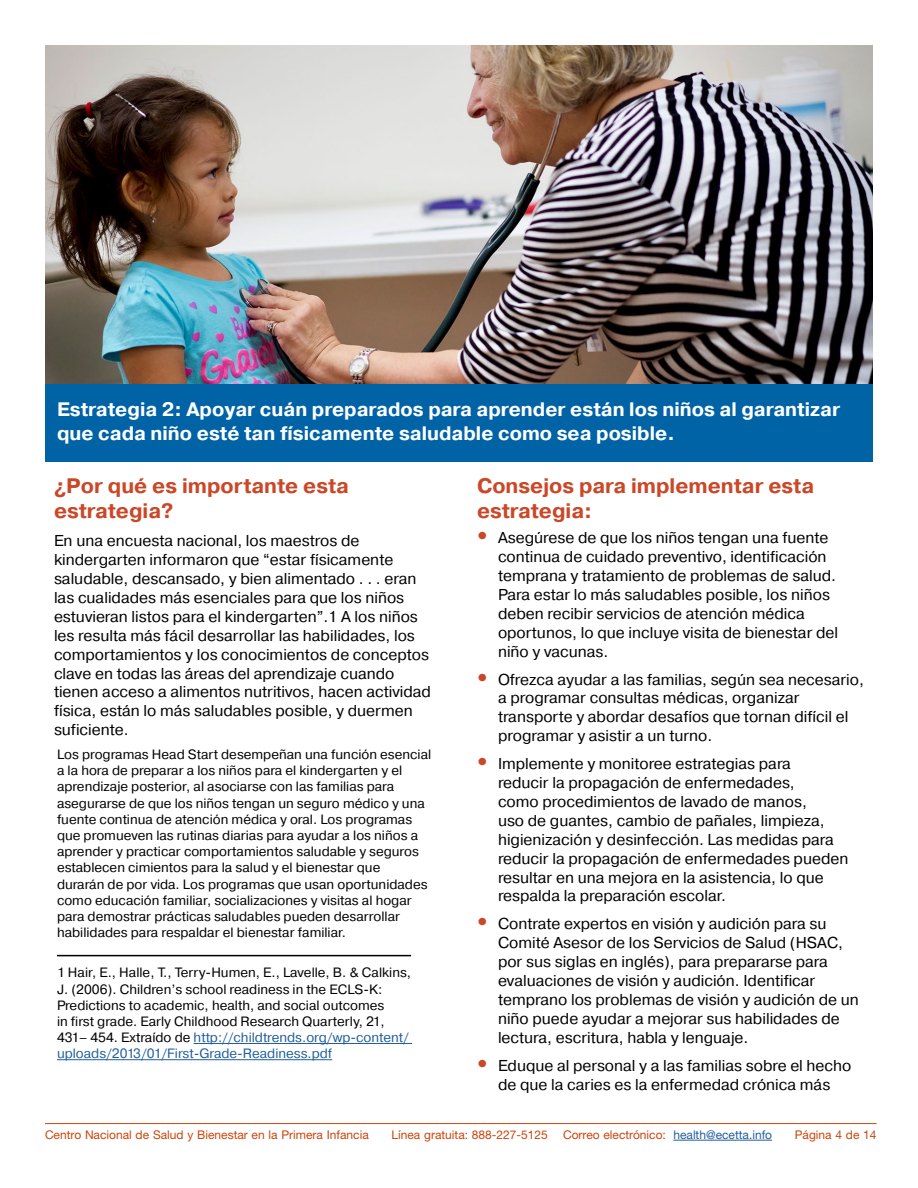
<style>
.page{position:relative;width:918px;height:1188px;background:#fff}
.page>*{position:absolute;margin:0;border:0;box-sizing:border-box;transform-origin:0 0}
.t1{font:700 21px/25.2px "Pragmatica";color:#ca4828}
.t2{font:700 19.5px/23.4px "Pragmatica";color:#fff}
.t3{font:15.75px/18.9px "Pragmatica";color:#000}
.t4{font:13.5px/16.2px "Pragmatica";color:#000}
.t5{font:12px "Helvetica Neue LT Std";color:#cb440a}
.s1{color:#215e9e}
.s2{font-family:"Helvetica Neue LT Std";font-weight:500;font-size:21px;color:#ca4828}
</style>
<div class="page">
<div style="left:45px;top:383px;width:828px;height:79px;background:#0063a6"></div>
<hr style="left:45px;top:1123px;width:832px;height:1px;background:#cb440a">
<hr style="left:673px;top:1140px;width:99px;height:1px;background:#215e9e">
<hr style="left:57px;top:955px;width:354px;height:1px;background:#000">
<hr style="left:194px;top:1043px;width:218px;height:1px;background:#215e9e">
<hr style="left:57px;top:1059px;width:275px;height:1px;background:#215e9e">
<img style="left:45px;top:45px;width:828px;height:338px">
<h1 class="t2" style="left:57px;top:398px;width:785px">Estrategia 2: Apoyar cuán preparados para aprender están los niños al garantizar que cada niño esté tan físicamente saludable como sea posible.</h1>
<h2 class="t1" style="left:54px;top:474px;width:296px">¿Por qué es importante esta estrategia?</h2>
<p class="t3" style="left:54px;top:532px;width:378px">En una encuesta nacional, los maestros de kindergarten informaron que “estar físicamente saludable, descansado, y bien alimentado . . . eran las cualidades más esenciales para que los niños estuvieran listos para el kindergarten”.1 A los niños les resulta más fácil desarrollar las habilidades, los comportamientos y los conocimientos de conceptos clave en todas las áreas del aprendizaje cuando tienen acceso a alimentos nutritivos, hacen actividad física, están lo más saludables posible, y duermen suficiente.</p>
<p class="t4" style="left:57px;top:747px;width:376px">Los programas Head Start desempeñan una función esencial a la hora de preparar a los niños para el kindergarten y el aprendizaje posterior, al asociarse con las familias para asegurarse de que los niños tengan un seguro médico y una fuente continua de atención médica y oral. Los programas que promueven las rutinas diarias para ayudar a los niños a aprender y practicar comportamientos saludable y seguros establecen cimientos para la salud y el bienestar que<br>durarán de por vida. Los programas que usan oportunidades como educación familiar, socializaciones y visitas al hogar para demostrar prácticas saludables pueden desarrollar habilidades para respaldar el bienestar familiar.</p>
<p class="t4" style="left:57px;top:965px;width:356px">1 Hair, E., Halle, T., Terry-Humen, E., Lavelle, B. &amp; Calkins, J. (2006). Children’s school readiness in the ECLS-K:<br>Predictions to academic, health, and social outcomes<br>in first grade. Early Childhood Research Quarterly, 21, 431– 454. Extraído de <span class="s1">http://childtrends.org/wp-content/ uploads/2013/01/First-Grade-Readiness.pdf</span></p>
<h2 class="t1" style="left:477px;top:474px;width:339px">Consejos para implementar esta estrategia:</h2>
<p class="t3" style="left:498px;top:529px;width:342px;text-indent:-21px"><span class="s2">•</span> Asegúrese de que los niños tengan una fuente continua de cuidado preventivo, identificación temprana y tratamiento de problemas de salud.<br>Para estar lo más saludables posible, los niños deben recibir servicios de atención médica oportunos, lo que incluye visita de bienestar del niño y vacunas.</p>
<p class="t3" style="left:498px;top:670px;width:367px;text-indent:-21px"><span class="s2">•</span> Ofrezca ayudar a las familias, según sea necesario, a programar consultas médicas, organizar transporte y abordar desafíos que tornan difícil el programar y asistir a un turno.</p>
<p class="t3" style="left:498px;top:755px;width:352px;text-indent:-21px"><span class="s2">•</span> Implemente y monitoree estrategias para<br>reducir la propagación de enfermedades,<br>como procedimientos de lavado de manos,<br>uso de guantes, cambio de pañales, limpieza, higienización y desinfección. Las medidas para reducir la propagación de enfermedades pueden resultar en una mejora en la asistencia, lo que respalda la preparación escolar.</p>
<p class="t3" style="left:498px;top:915px;width:362px;text-indent:-21px"><span class="s2">•</span> Contrate expertos en visión y audición para su Comité Asesor de los Servicios de Salud (HSAC, por sus siglas en inglés), para prepararse para evaluaciones de visión y audición. Identificar temprano los problemas de visión y audición de un niño puede ayudar a mejorar sus habilidades de lectura, escritura, habla y lenguaje.</p>
<p class="t3" style="left:477px;top:1056px;width:376px;text-align:center"><span class="s2">•</span> Eduque al personal y a las familias sobre el hecho de que la caries es la enfermedad crónica más</p>
<p class="t5" style="left:45px;top:1128px;width:325px">Centro Nacional de Salud y Bienestar en la Primera Infancia</p>
<p class="t5" style="left:391px;top:1128px;width:158px">Línea gratuita: 888-227-5125</p>
<p class="t5" style="left:563px;top:1128px;width:211px">Correo electrónico: <span class="s1">health@ecetta.info</span></p>
<p class="t5" style="left:795px;top:1128px;width:83px">Página 4 de 14</p>
</div>
